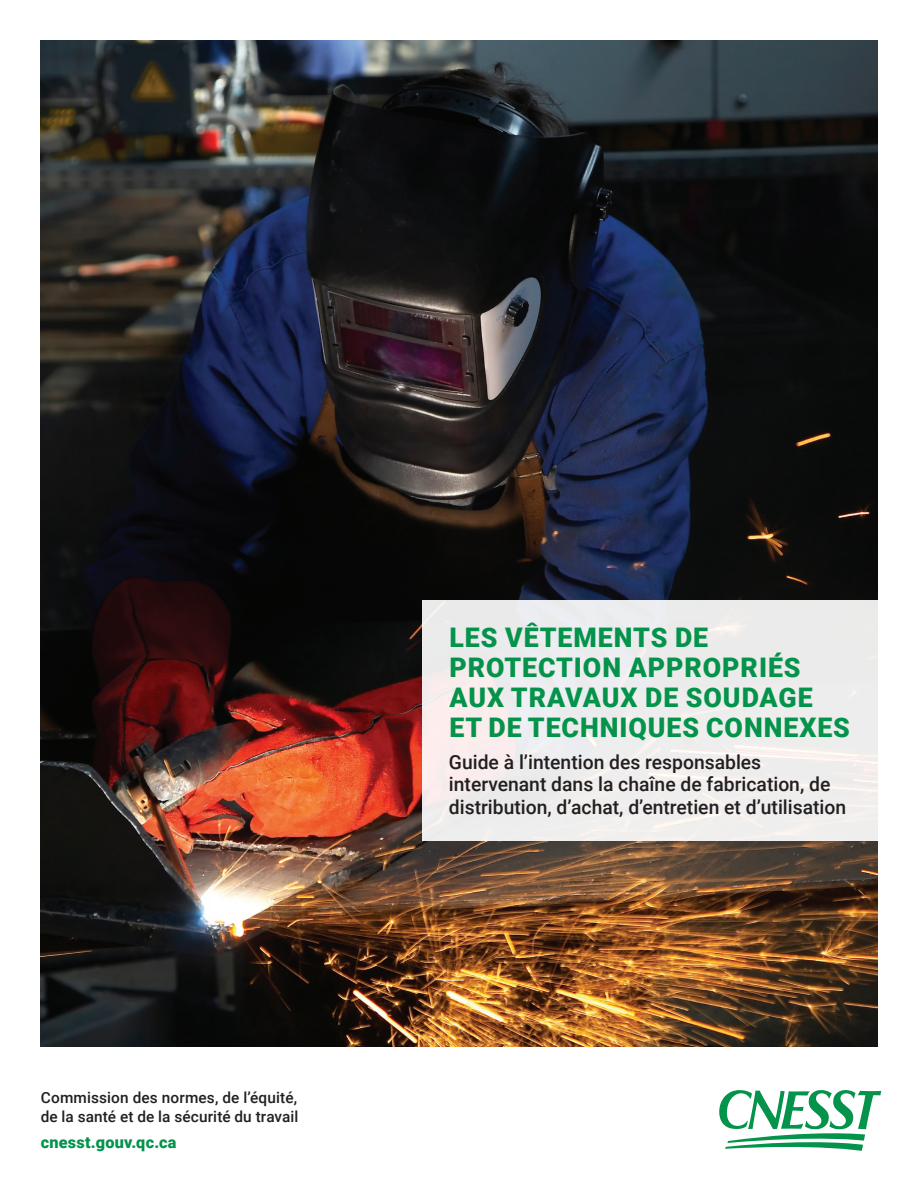
<style>
.page{position:relative;width:918px;height:1188px;background:#fff}
.page>*{position:absolute;margin:0;border:0;box-sizing:border-box;transform-origin:0 0}
.t1{font:900 27px/30px "Roboto";letter-spacing:.035em;color:#04934a}
.t2{font:500 19.5px/22.5px "Roboto";color:#231f20}
.t3{font:900 16.2px "Roboto";letter-spacing:.015em;color:#04934a}
.t4{font:500 15.3px/19.2px "Roboto";letter-spacing:.01em;color:#231f20}
</style>
<div class="page">
<img style="left:40px;top:40px;width:838px;height:1006px">
<svg style="left:719px;top:1090px;width:162px;height:61px"></svg>
<div style="left:422px;top:600px;width:456px;height:241px;background:linear-gradient(to right,#f1edee,#edeeed)"></div>
<p class="t4" style="left:41px;top:1087px;width:259px">Commission des normes, de l’équité, de la santé et de la sécurité du travail</p>
<p class="t3" style="left:41px;top:1131px;width:137px">cnesst.gouv.qc.ca</p>
<h1 class="t1" style="left:449px;top:622px;width:402px">LES VÊTEMENTS DE<br>PROTECTION APPROPRIÉS<br>AUX TRAVAUX DE SOUDAGE<br>ET DE TECHNIQUES CONNEXES</h1>
<p class="t2" style="left:449px;top:750px;width:399px">Guide à l’intention des responsables intervenant dans la chaîne de fabrication, de distribution, d’achat, d’entretien et d’utilisation</p>
</div>
